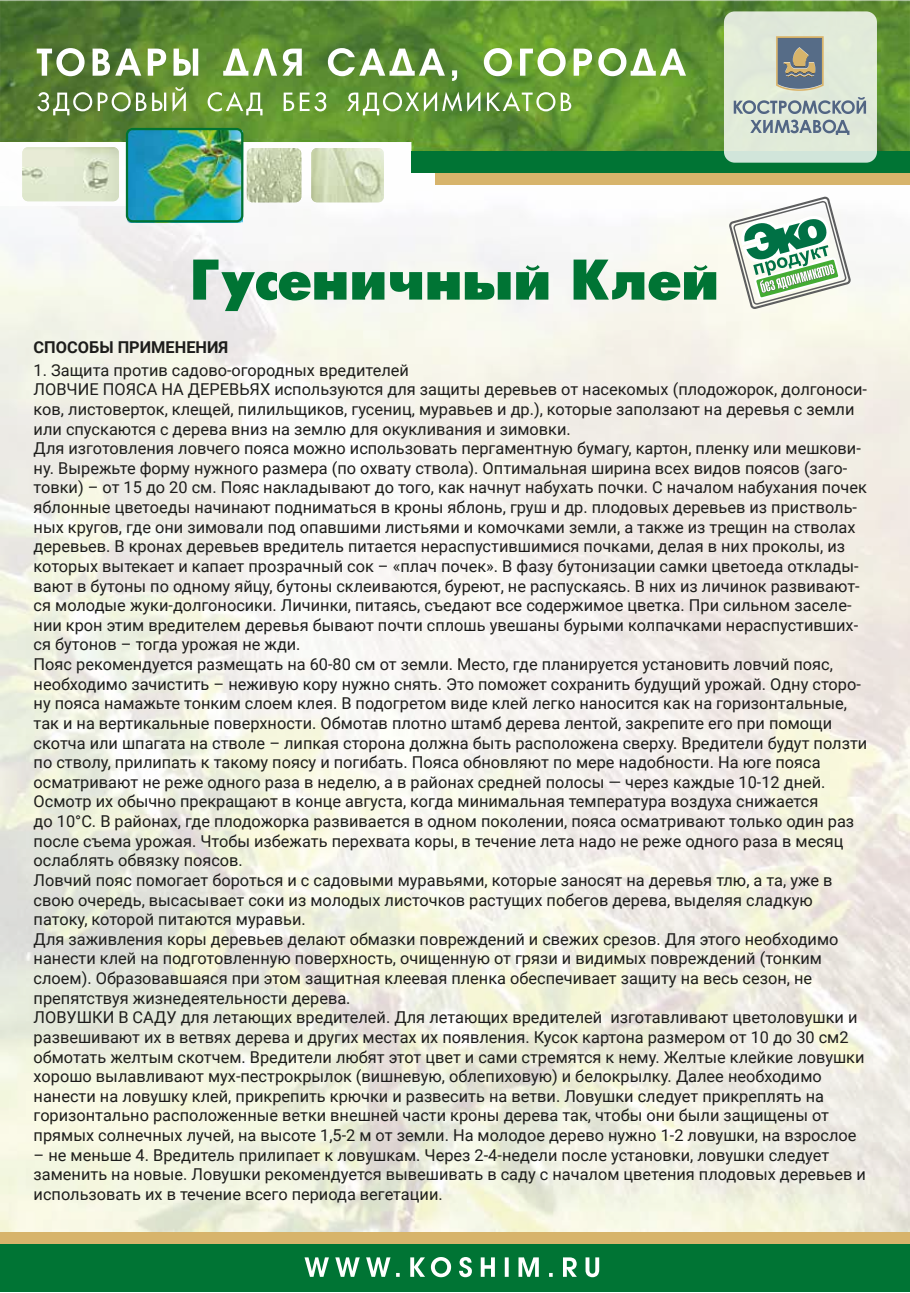
<style>
.page{position:relative;width:910px;height:1293px;background:#fff}
.page>*{position:absolute;margin:0;border:0;box-sizing:border-box;transform-origin:0 0}
.t1{font:56.1px "Sans Serif Exb FLF";color:#007434}
.t2{font:16.35px/19.6px "Roboto";color:#1d1d1b}
.t3{font:700 16.35px "Roboto";color:#1d1d1b}
</style>
<div class="page">
<img style="left:0;top:156px;width:910px;height:1076px">
<img style="left:0;top:0;width:910px;height:156px">
<div style="left:0;top:1243px;width:910px;height:48px;background:#007434"></div>
<div style="left:0;top:1232px;width:910px;height:12px;background:#d7b46b"></div>
<div style="left:0;top:143px;width:126px;height:63px;background:#fff"></div>
<img style="left:22px;top:147px;width:97px;height:54px">
<img style="left:311px;top:148px;width:73px;height:54px">
<img style="left:247px;top:148px;width:54px;height:54px">
<svg style="left:37px;top:48px;width:649px;height:33px"></svg>
<svg style="left:305px;top:1257px;width:294px;height:20px"></svg>
<svg style="left:37px;top:87px;width:534px;height:28px;background:#7ca356"></svg>
<div style="left:411px;top:152px;width:499px;height:21px;background:#007434"></div>
<div style="left:435px;top:173px;width:475px;height:11px;background:#d7b46b"></div>
<div style="left:724px;top:11px;width:153px;height:152px;background:linear-gradient(to right,#dfe9d9,#dfe9d9);border-radius:11px"></div>
<svg style="left:734px;top:97px;width:132px;height:17px;background:#abb8b9"></svg>
<svg style="left:750px;top:120px;width:99px;height:15px"></svg>
<svg style="left:776px;top:36px;width:48px;height:55px;background:#838784"></svg>
<img style="left:126px;top:128px;width:117px;height:94px">
<svg style="left:727px;top:195px;width:126px;height:116px"></svg>
<h1 class="t1" style="left:191px;top:246px;width:529px">Гусеничный Клей</h1>
<p class="t3" style="left:34px;top:336px;width:196px">СПОСОБЫ ПРИМЕНЕНИЯ</p>
<p class="t2" style="left:34px;top:359px;width:835px">1. Защита против садово-огородных вредителей<br>ЛОВЧИЕ ПОЯСА НА ДЕРЕВЬЯХ используются для защиты деревьев от насекомых (плодожорок, долгоноси&shy;ков, листоверток, клещей, пилильщиков, гусениц, муравьев и др.), которые заползают на деревья с земли или спускаются с дерева вниз на землю для окукливания и зимовки.<br>Для изготовления ловчего пояса можно использовать пергаментную бумагу, картон, пленку или мешкови&shy;ну. Вырежьте форму нужного размера (по охвату ствола). Оптимальная ширина всех видов поясов (заго&shy;товки) – от 15 до 20 см. Пояс накладывают до того, как начнут набухать почки. С началом набухания почек яблонные цветоеды начинают подниматься в кроны яблонь, груш и др. плодовых деревьев из пристволь&shy;ных кругов, где они зимовали под опавшими листьями и комочками земли, а также из трещин на стволах деревьев. В кронах деревьев вредитель питается нераспустившимися почками, делая в них проколы, из которых вытекает и капает прозрачный сок – «плач почек». В фазу бутонизации самки цветоеда отклады&shy;вают в бутоны по одному яйцу, бутоны склеиваются, буреют, не распускаясь. В них из личинок развивают&shy;ся молодые жуки-долгоносики. Личинки, питаясь, съедают все содержимое цветка. При сильном заселе&shy;нии крон этим вредителем деревья бывают почти сплошь увешаны бурыми колпачками нераспустивших&shy;ся бутонов – тогда урожая не жди.<br>Пояс рекомендуется размещать на 60-80 см от земли. Место, где планируется установить ловчий пояс, необходимо зачистить – неживую кору нужно снять. Это поможет сохранить будущий урожай. Одну сторо&shy;ну пояса намажьте тонким слоем клея. В подогретом виде клей легко наносится как на горизонтальные, так и на вертикальные поверхности. Обмотав плотно штамб дерева лентой, закрепите его при помощи скотча или шпагата на стволе – липкая сторона должна быть расположена сверху. Вредители будут ползти по стволу, прилипать к такому поясу и погибать. Пояса обновляют по мере надобности. На юге пояса осматривают не реже одного раза в неделю, а в районах средней полосы — через каждые 10-12 дней.<br>Осмотр их обычно прекращают в конце августа, когда минимальная температура воздуха снижается<br>до 10°С. В районах, где плодожорка развивается в одном поколении, пояса осматривают только один раз после съема урожая. Чтобы избежать перехвата коры, в течение лета надо не реже одного раза в месяц ослаблять обвязку поясов.<br>Ловчий пояс помогает бороться и с садовыми муравьями, которые заносят на деревья тлю, а та, уже в свою очередь, высасывает соки из молодых листочков растущих побегов дерева, выделяя сладкую патоку, которой питаются муравьи.<br>Для заживления коры деревьев делают обмазки повреждений и свежих срезов. Для этого необходимо нанести клей на подготовленную поверхность, очищенную от грязи и видимых повреждений (тонким слоем). Образовавшаяся при этом защитная клеевая пленка обеспечивает защиту на весь сезон, не препятствуя жизнедеятельности дерева.<br>ЛОВУШКИ В САДУ для летающих вредителей. Для летающих вредителей изготавливают цветоловушки и развешивают их в ветвях дерева и других местах их появления. Кусок картона размером от 10 до 30 см2 обмотать желтым скотчем. Вредители любят этот цвет и сами стремятся к нему. Желтые клейкие ловушки хорошо вылавливают мух-пестрокрылок (вишневую, облепиховую) и белокрылку. Далее необходимо нанести на ловушку клей, прикрепить крючки и развесить на ветви. Ловушки следует прикреплять на горизонтально расположенные ветки внешней части кроны дерева так, чтобы они были защищены от прямых солнечных лучей, на высоте 1,5-2 м от земли. На молодое дерево нужно 1-2 ловушки, на взрослое</p>
<p class="t2" style="left:34px;top:1144px;width:834px">– не меньше 4. Вредитель прилипает к ловушкам. Через 2-4-недели после установки, ловушки следует заменить на новые. Ловушки рекомендуется вывешивать в саду с началом цветения плодовых деревьев и использовать их в течение всего периода вегетации.</p>
</div>
